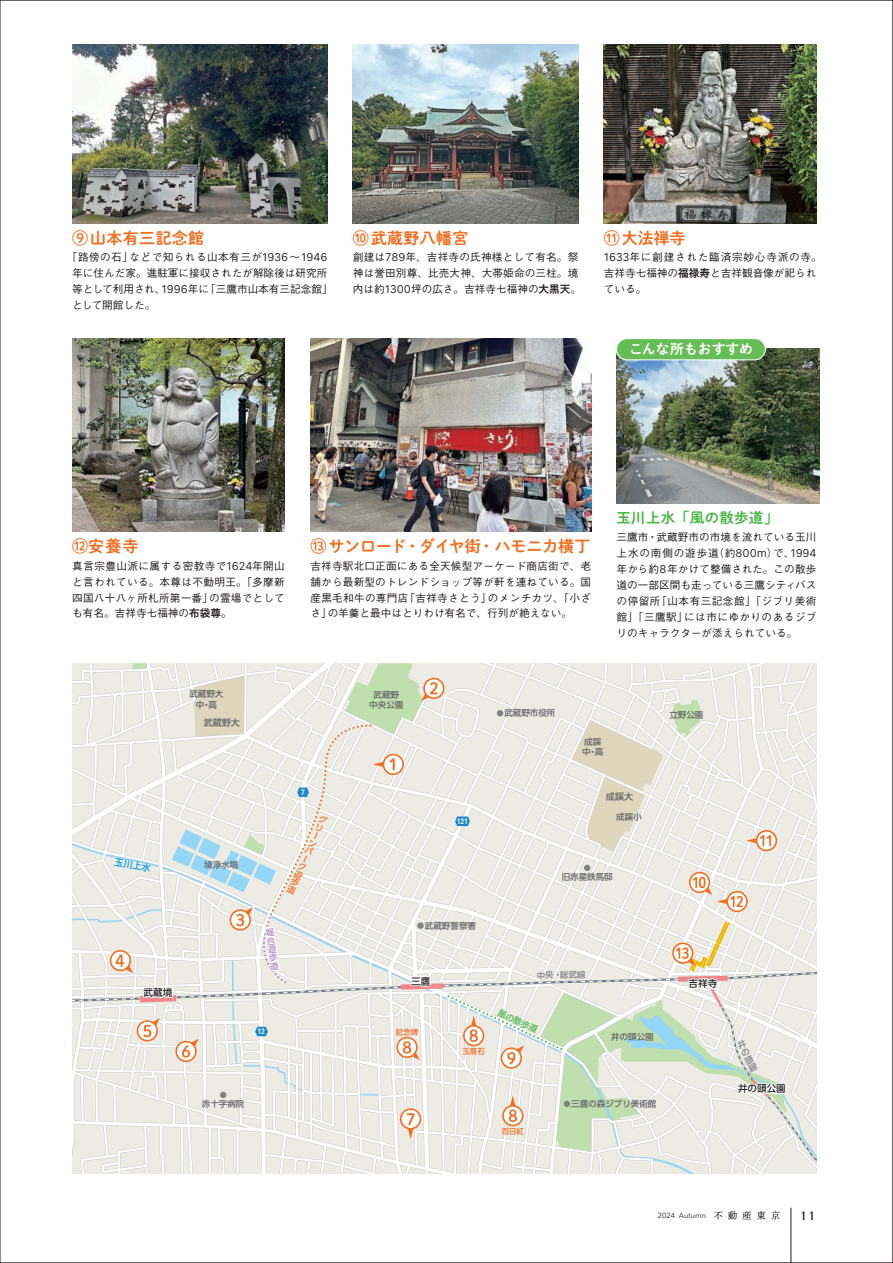
<style>
.page{position:relative;width:893px;height:1263px;background:#fff}
.page>*{position:absolute;margin:0;border:0;box-sizing:border-box;transform-origin:0 0}
.t1{font:15.9px "P Shuei NM Go Std B";letter-spacing:.025em;color:#f36e21}
.t2{font:15.9px "P Shuei NM Go Std B";color:#f36e21}
.t3{font:14.4px "P Shuei NM Go Std B";letter-spacing:.025em;color:#4cb848}
.t4{font:13.8px "P Shuei NM Go Std B";color:#fff}
.t5{font:500 10.65px/15.9px "Gothic BBB Pro";letter-spacing:.01em;color:#231f20}
.t6{font:500 9.6px "UD Shin Go Pro";color:#231f20}
.t7{font:500 9px "UD Shin Go Pro";color:#636366}
.t8{font:500 9px "UD Shin Go Pro";color:#009bde}
.t9{font:500 8.55px/10.1px "UD Shin Go Pro";color:#636366;text-align:center}
.t10{font:500 8.55px/8.6px "UD Shin Go Pro";color:#f36e21;text-align:justify}
.t11{font:500 8.55px/8.6px "UD Shin Go Pro";color:#808285;text-align:justify}
.t12{font:500 8.55px "UD Shin Go Pro";color:#4cb848}
.t13{font:500 8.55px/8.6px "UD Shin Go Pro";color:#b289be;text-align:justify}
.t14{font:600 7.65px "Avenir Next Condensed";color:#fff}
.t15{font:7.5px "Avenir Next";letter-spacing:.005em;color:#231f20}
.t16{font:500 7.5px "UD Shin Go Pro";color:#f36e21}
.s1{font-family:"Galvji";font-weight:400;font-size:10.8px}
.s2{font-family:"Hira Kaku Pro W6";font-weight:400}
.s3{font-family:"Ten Mincho";font-style:italic;font-size:9.6px}
.s4{font-family:"Copperplate";font-weight:300;font-size:15.9px}
</style>
<div class="page">
<img style="left:1px;top:0;width:892px;height:1263px">
<hr style="left:0;top:0;width:1px;height:1263px;background:#231f20">
<h1 class="t1" style="left:72px;top:226px;width:133px">⑨山本有三記念館</h1>
<p class="t5" style="left:72px;top:248px;width:262px;text-indent:-5px">「路傍の石」などで知られる山本有三が<span class="s1">1936</span>～<span class="s1">1946</span>年に住んだ家。進駐軍に接収されたが解除後は研究所等として利用され、<span class="s1">1996</span>年に「三鷹市山本有三記念館」として開館した。</p>
<h1 class="t1" style="left:353px;top:226px;width:117px">⑩武蔵野八幡宮</h1>
<p class="t5" style="left:353px;top:248px;width:230px">創建は<span class="s1">789</span>年、吉祥寺の氏神様として有名。祭神は誉田別尊、比売大神、大帯姫命の三柱。境内は約<span class="s1">1300</span>坪の広さ。吉祥寺七福神の<span class="s2">大黒天</span>。</p>
<h1 class="t1" style="left:604px;top:226px;width:83px">⑪大法禅寺</h1>
<p class="t5" style="left:604px;top:248px;width:219px"><span class="s1">1633</span>年に創建された臨済宗妙心寺派の寺。吉祥寺七福神の<span class="s2">福禄寿</span>と吉祥観音像が祀られている。</p>
<p class="t4" style="left:629px;top:339px;width:125px">こんな所もおすすめ</p>
<h1 class="t1" style="left:72px;top:534px;width:68px">⑫安養寺</h1>
<p class="t5" style="left:72px;top:556px;width:214px;text-align:justify">真言宗豊山派に属する密教寺で<span class="s1">1624</span>年開山と言われている。本尊は不動明王。「多摩新四国八十八ヶ所札所第一番」の霊場でとしても有名。吉祥寺七福神の<span class="s2">布袋尊</span>。</p>
<p class="t9" style="left:189px;top:689px;width:36px">武蔵野大中・高</p>
<p class="t7" style="left:204px;top:716px;width:38px">武蔵野大</p>
<h1 class="t2" style="left:310px;top:534px;width:281px">⑬サンロード・ダイヤ街・ハモニカ横丁</h1>
<p class="t5" style="left:310px;top:556px;width:282px;text-align:justify">吉祥寺駅北口正面にある全天候型アーケード商店街で、老舗から最新型のトレンドショップ等が軒を連ねている。国産黒毛和牛の専門店「吉祥寺さとう」のメンチカツ、「小ざさ」の羊羹と最中はとりわけ有名で、行列が絶えない。</p>
<p class="t9" style="left:369px;top:689px;width:36px">武蔵野中央公園</p>
<p class="t9" style="left:504px;top:708px;width:53px">武蔵野市役所</p>
<h2 class="t3" style="left:617px;top:507px;width:163px">玉川上水「風の散歩道」</h2>
<p class="t5" style="left:617px;top:528px;width:201px;text-align:justify">三鷹市・武蔵野市の市境を流れている玉川上水の南側の遊歩道（約<span class="s1">800m</span>）で、<span class="s1">1994</span>年から約<span class="s1">8</span>年かけて整備された。この散歩道の一部区間も走っている三鷹シティバスの停留所「山本有三記念館」「ジブリ美術館」「三鷹駅」には市にゆかりのあるジブリのキャラクターが添えられている。</p>
<p class="t9" style="left:669px;top:709px;width:36px">立野公園</p>
<p class="t8" style="left:116px;top:854px;width:38px;rotate:11deg">玉川上水</p>
<p class="t6" style="left:144px;top:985px;width:30px">武蔵境</p>
<p class="t9" style="left:204px;top:860px;width:36px">境浄水場</p>
<p class="t14" style="left:301px;top:786px;width:5px">7</p>
<p class="t10" style="left:321px;top:814px;width:6px;rotate:24deg">グリーンパーク遊歩道</p>
<p class="t13" style="left:265px;top:928px;width:6px;rotate:-7deg">堀合遊歩道</p>
<p class="t14" style="left:258px;top:1025px;width:9px">12</p>
<p class="t9" style="left:202px;top:1098px;width:44px">赤十字病院</p>
<p class="t14" style="left:457px;top:815px;width:13px">121</p>
<p class="t9" style="left:582px;top:736px;width:23px;text-align:left">成蹊中・高</p>
<p class="t7" style="left:606px;top:789px;width:29px">成蹊大</p>
<p class="t9" style="left:616px;top:811px;width:27px">成蹊小</p>
<p class="t9" style="left:562px;top:871px;width:53px">旧赤星鉄馬邸</p>
<p class="t9" style="left:425px;top:920px;width:53px">武蔵野警察署</p>
<p class="t6" style="left:411px;top:973px;width:21px">三鷹</p>
<p class="t16" style="left:396px;top:1026px;width:24px">記念碑</p>
<p class="t16" style="left:462px;top:1045px;width:24px">玉鹿石</p>
<p class="t11" style="left:537px;top:971px;width:50px;rotate:-1deg">中央・総武線</p>
<p class="t12" style="left:501px;top:1006px;width:44px;rotate:24deg">風の散歩道</p>
<p class="t9" style="left:611px;top:1032px;width:44px">井の頭公園</p>
<p class="t16" style="left:502px;top:1125px;width:24px">百日紅</p>
<p class="t9" style="left:571px;top:1098px;width:87px">三鷹の森ジブリ美術館</p>
<p class="t6" style="left:688px;top:976px;width:30px">吉祥寺</p>
<p class="t11" style="left:736px;top:1042px;width:6px;rotate:-25deg">井の頭線</p>
<p class="t6" style="left:738px;top:1081px;width:49px">井の頭公園</p>
<p class="t15" style="left:658px;top:1209px;width:161px">2024 Autumn <span class="s3">不動産東京</span> <span class="s4">11</span></p>
</div>
